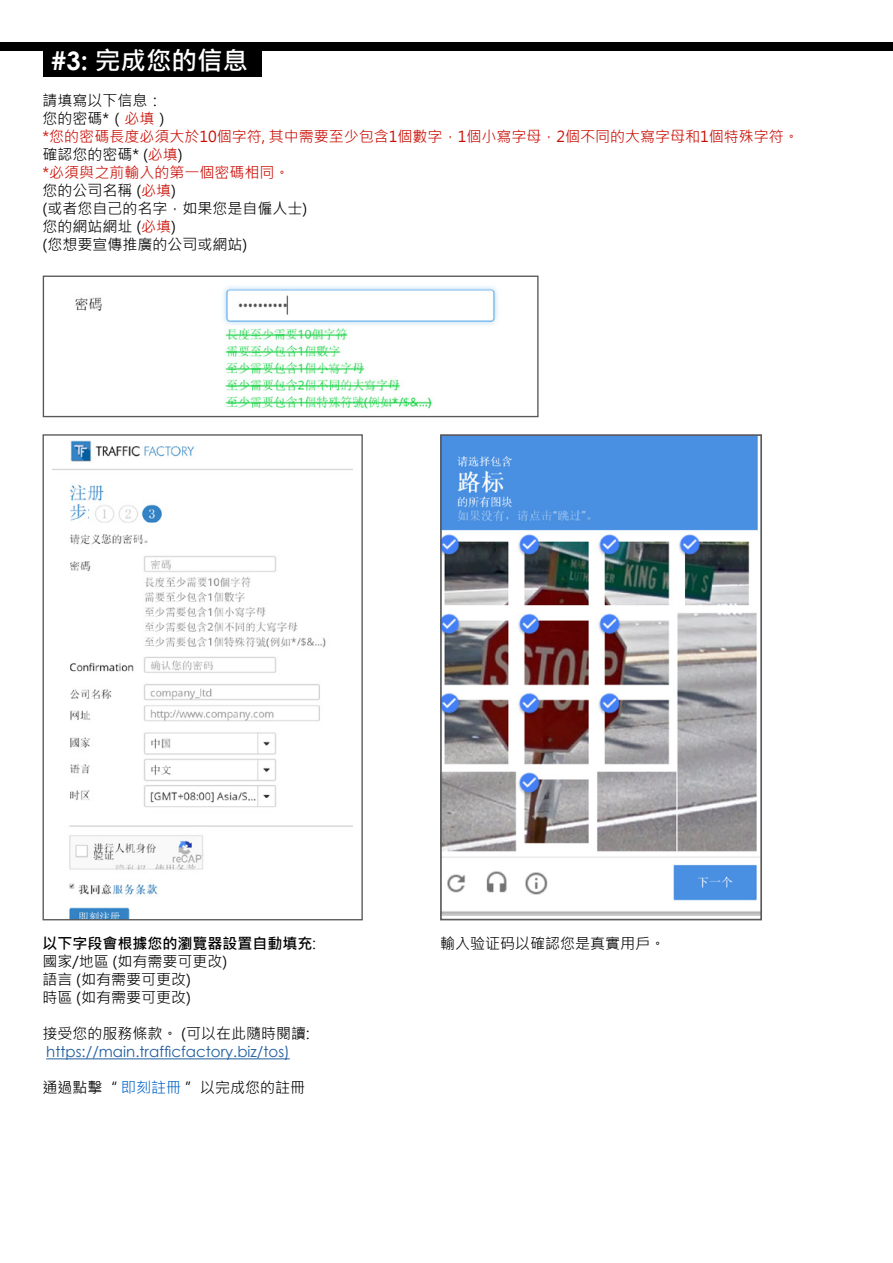
<style>
.page{position:relative;width:893px;height:1263px;background:#fff}
.page>*{position:absolute;margin:0;border:0;box-sizing:border-box;transform-origin:0 0}
.t1{font:700 25.5px "Microsoft Jheng Hei";color:#fff}
.t2{font:15px/18px "Microsoft Jheng Hei";color:#c80a00}
.t3{font:15px/18px "Microsoft Jheng Hei";color:#000}
.t4{font:15px "Century Gothic";color:#215e9e}
.s1{font-family:"Century Gothic"}
.s2{color:#000}
.s3{font-weight:700}
.s4{color:#0064c8}
</style>
<div class="page">
<div style="left:0;top:43px;width:893px;height:8px;background:#000"></div>
<div style="left:43px;top:43px;width:218px;height:34px;background:#000"></div>
<img style="left:75px;top:286px;width:423px;height:123px">
<div style="left:43px;top:276px;width:496px;height:141px;border:1px solid #58595b"></div>
<img style="left:53px;top:440px;width:300px;height:478px">
<div style="left:43px;top:434px;width:320px;height:486px;border:1px solid #58595b"></div>
<hr style="left:46px;top:1058px;width:244px;height:1px;background:#215e9e">
<img style="left:443px;top:437px;width:316px;height:478px">
<div style="left:440px;top:434px;width:322px;height:486px;border:2px solid #58595b"></div>
<h1 class="t1" style="left:51px;top:45px;width:198px"><span class="s1">#3:</span> 完成您的信息</h1>
<p class="t2" style="left:43px;top:92px;width:758px"><span class="s2">請填寫以下信息：<br>您的密碼*（</span>必填<span class="s2">）<br></span>*您的密碼長度必須大於10個字符, 其中需要至少包含1個數字，1個小寫字母，2個不同的大寫字母和1個特殊字符。<span class="s2">確認您的密碼* (</span>必填<span class="s2">)<br></span>*必須與之前輸入的第一個密碼相同。<br><span class="s2">您的公司名稱 (</span>必填<span class="s2">)<br>(或者您自己的名字，如果您是自僱人士)<br>您的網站網址 (</span>必填<span class="s2">)<br>(您想要宣傳推廣的公司或網站)</span></p>
<p class="t3" style="left:43px;top:935px;width:275px"><span class="s3">以下字段會根據您的瀏覽器設置自動填充</span>:國家/地區 (如有需要可更改)<br>語言 (如有需要可更改)<br>時區 (如有需要可更改)</p>
<p class="t3" style="left:43px;top:1025px;width:269px">接受您的服務條款。 (可以在此隨時閱讀:</p>
<p class="t4" style="left:46px;top:1041px;width:245px">https://main.trafficfactory.biz/tos)</p>
<p class="t3" style="left:43px;top:1079px;width:264px">通過點擊“ <span class="s4">即刻註冊</span> ”以完成您的註冊</p>
<p class="t3" style="left:440px;top:935px;width:226px">輸入验证码以確認您是真實用戶。</p>
</div>
